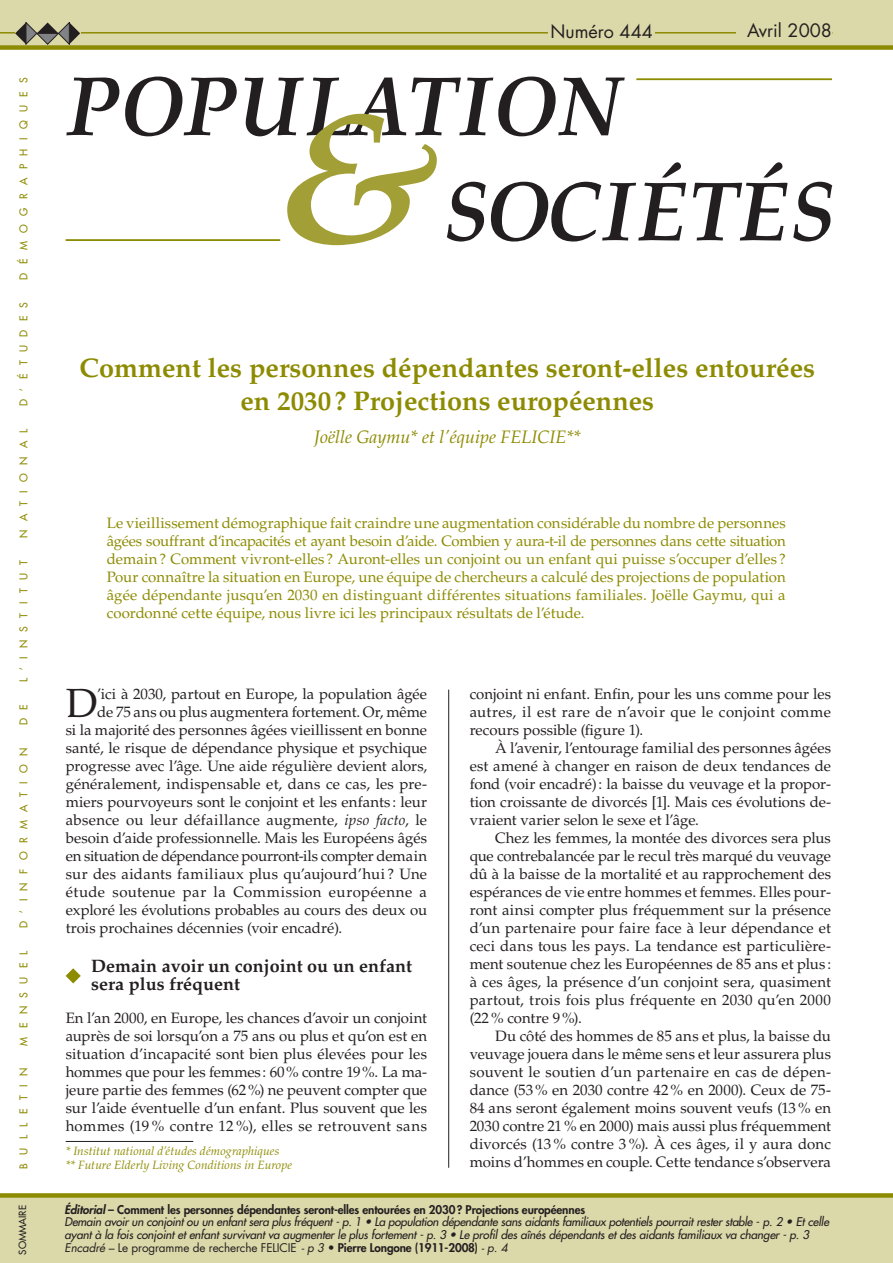
<style>
.page{position:relative;width:893px;height:1263px;background:#fff}
.page>*{position:absolute;margin:0;border:0;box-sizing:border-box;transform-origin:0 0}
.Lettrine{font:40.65px "Palatino LT Std";color:#231f20}
.Titre_édito{font:700 27px/33px "Palatino LT Std";color:#8d8b02;text-align:center}
.Inter_titre{font:700 18px "Palatino LT Std";color:#231f20}
.Titre_édito-2{font:italic 18px "Palatino LT Std";color:#8d8b02}
.t1{font:18px "Futura Std";color:#231f20}
.Paragraphes{font:15px/18px "Palatino LT Std";letter-spacing:.005em;color:#231f20;text-align:justify}
.Chapeau{font:15px/18px "Palatino LT Std";letter-spacing:.01em;color:#8d8b02;text-align:justify}
.Lettrine-2{font:15px "Palatino LT Std";letter-spacing:.015em;color:#231f20}
.Premier_parapgraph{font:15px/18px "Palatino LT Std";letter-spacing:.005em;color:#231f20;text-align:justify}
.Lettrine-3{font:15px "Palatino LT Std";letter-spacing:-.01em;color:#231f20}
.Lettrine-4{font:15px "Palatino LT Std";letter-spacing:-.015em;color:#231f20}
.Lettrine-5{font:15px "Palatino LT Std";letter-spacing:.035em;color:#231f20}
.Source{font:italic 12px "Palatino LT Std";letter-spacing:.01em;color:#8d8b02}
.t2{font:italic 500 11.7px/12.8px "Futura Std";letter-spacing:-.02em;color:#231f20}
.t3{font:800 11.7px "Futura Std";letter-spacing:-.01em;color:#231f20}
.t4{font:11.7px "Futura Std";letter-spacing:-.01em;color:#231f20}
.t5{font:500 10.5px "Futura Std";letter-spacing:.8em;color:#8d8b02}
.t6{font:500 9.75px "Futura Std";color:#231f20}
.s1{font-style:italic}
.s2{font-weight:800}
</style>
<div class="page">
<div style="left:0;top:0;width:893px;height:45px;background:#dbd8aa"></div>
<hr style="left:0;top:32px;width:832px;height:2px;background:#8d8b02">
<div style="left:0;top:45px;width:893px;height:5px;background:#8d8b02"></div>
<svg style="left:15px;top:22px;width:65px;height:22px"></svg>
<div style="left:548px;top:19px;width:107px;height:23px;background:#dbd8aa"></div>
<div style="left:737px;top:18px;width:95px;height:23px;background:#dbd8aa"></div>
<div style="left:0;top:1195px;width:893px;height:68px;background:#dbd8aa"></div>
<div style="left:0;top:1193px;width:893px;height:5px;background:#8d8b02"></div>
<svg style="left:66px;top:78px;width:53px;height:57px"></svg>
<svg style="left:125px;top:77px;width:112px;height:59px"></svg>
<svg style="left:693px;top:162px;width:139px;height:80px"></svg>
<svg style="left:245px;top:77px;width:441px;height:168px"></svg>
<hr style="left:66px;top:239px;width:214px;height:2px;background:#8d8b02">
<hr style="left:636px;top:78px;width:196px;height:2px;background:#8d8b02">
<hr style="left:66px;top:1141px;width:127px;height:1px;background:#231f20">
<svg style="left:66px;top:968px;width:15px;height:15px"></svg>
<hr style="left:448px;top:690px;width:1px;height:478px;background:#231f20">
<p class="t5" style="left:17px;top:280px;width:204px;rotate:-90deg">DÉMOGRAPHIQUES</p>
<p class="t5" style="left:17px;top:406px;width:106px;rotate:-90deg">D’ÉTUDES</p>
<p class="t5" style="left:17px;top:538px;width:111px;rotate:-90deg">NATIONAL</p>
<p class="t5" style="left:17px;top:682px;width:123px;rotate:-90deg">L’INSTITUT</p>
<p class="t5" style="left:17px;top:725px;width:22px;rotate:-90deg">D E</p>
<p class="t5" style="left:17px;top:928px;width:182px;rotate:-90deg">D’INFORMATION</p>
<p class="t5" style="left:17px;top:1046px;width:97px;rotate:-90deg">MENSUEL</p>
<p class="t5" style="left:17px;top:1168px;width:102px;rotate:-90deg">BULLETIN</p>
<p class="t6" style="left:17px;top:1255px;width:51px;rotate:-90deg">SOMMAIRE</p>
<p class="t1" style="left:551px;top:20px;width:104px">Numéro 444</p>
<p class="t1" style="left:747px;top:19px;width:86px">Avril 2008</p>
<p class="Titre_édito" style="left:80px;top:351px;width:737px">Comment les personnes dépendantes seront-elles entourées en 2030 ? Projections européennes</p>
<p class="Titre_édito-2" style="left:314px;top:426px;width:268px">Joëlle Gaymu* et l’équipe FELICIE**</p>
<p class="Chapeau" style="left:107px;top:514px;width:680px">Le vieillissement démographique fait craindre une augmentation considérable du nombre de personnes âgées souffrant d‘incapacités et ayant besoin d’aide. Combien y aura-t-il de personnes dans cette situation demain? Comment vivront-elles ? Auront-elles un conjoint ou un enfant qui puisse s’occuper d’elles ?<br>Pour connaître la situation en Europe, une équipe de chercheurs a calculé des projections de population âgée dépendante jusqu’en 2030 en distinguant différentes situations familiales. Joëlle Gaymu, qui a coordonné cette équipe, nous livre ici les principaux résultats de l’étude.</p>
<p class="Premier_parapgraph" style="left:470px;top:685px;width:363px">conjoint ni enfant. Enfin, pour les uns comme pour les autres, il est rare de n’avoir que le conjoint comme recours possible (figure 1).</p>
<p class="Paragraphes" style="left:470px;top:739px;width:363px;text-indent:26px">À l’avenir, l’entourage familial des personnes âgées est amené à changer en raison de deux tendances de fond (voir encadré): la baisse du veuvage et la propor&shy;tion croissante de divorcés [1]. Mais ces évolutions de&shy;vraient varier selon le sexe et l’âge.</p>
<p class="Paragraphes" style="left:470px;top:829px;width:363px;text-indent:26px">Chez les femmes, la montée des divorces sera plus que contrebalancée par le recul très marqué du veuvage dû à la baisse de la mortalité et au rapprochement des espérances de vie entre hommes et femmes. Elles pour&shy;ront ainsi compter plus fréquemment sur la présence d’un partenaire pour faire face à leur dépendance et ceci dans tous les pays. La tendance est particulière&shy;ment soutenue chez les Européennes de 85 ans et plus : à ces âges, la présence d’un conjoint sera, quasiment partout, trois fois plus fréquente en 2030 qu’en 2000 (22% contre 9%).</p>
<p class="Paragraphes" style="left:470px;top:1027px;width:363px;text-indent:26px">Du côté des hommes de 85 ans et plus, la baisse du veuvage jouera dans le même sens et leur assurera plus souvent le soutien d’un partenaire en cas de dépen&shy;dance (53% en 2030 contre 42% en 2000). Ceux de 75- 84 ans seront également moins souvent veufs (13% en 2030 contre 21% en 2000) mais aussi plus fréquemment divorcés (13 % contre 3 %). À ces âges, il y aura donc moins d’hommes en couple. Cette tendance s’observera</p>
<p class="Lettrine" style="left:66px;top:680px;width:33px">D</p>
<p class="Lettrine-2" style="left:97px;top:685px;width:331px">’ici à 2030, partout en Europe, la population âgée</p>
<p class="Lettrine-2" style="left:97px;top:703px;width:331px">de 75 ans ou plus augmentera fortement. Or, même</p>
<p class="Lettrine-2" style="left:66px;top:721px;width:363px">si la majorité des personnes âgées vieillissent en bonne</p>
<p class="Lettrine-2" style="left:66px;top:739px;width:363px">santé, le risque de dépendance physique et psychique</p>
<p class="Lettrine-3" style="left:66px;top:757px;width:363px">progresse avec l’âge. Une aide régulière devient alors,</p>
<p class="Lettrine-5" style="left:66px;top:775px;width:363px">généralement, indispensable et, dans ce cas, les pre-</p>
<p class="Lettrine-2" style="left:66px;top:793px;width:363px">miers pourvoyeurs sont le conjoint et les enfants : leur</p>
<p class="Lettrine-2" style="left:66px;top:811px;width:363px">absence ou leur défaillance augmente, <span class="s1">ipso facto</span>, le</p>
<p class="Lettrine-2" style="left:66px;top:829px;width:363px">besoin d’aide professionnelle. Mais les Européens âgés</p>
<p class="Lettrine-4" style="left:66px;top:847px;width:363px">en situation de dépendance pourront-ils compter demain</p>
<p class="Lettrine-2" style="left:66px;top:865px;width:363px">sur des aidants familiaux plus qu’aujourd’hui ? Une</p>
<p class="Lettrine-2" style="left:66px;top:883px;width:363px">étude soutenue par la Commission européenne a</p>
<p class="Lettrine-2" style="left:66px;top:901px;width:363px">exploré les évolutions probables au cours des deux ou</p>
<p class="Lettrine-2" style="left:66px;top:919px;width:278px">trois prochaines décennies (voir encadré).</p>
<p class="Inter_titre" style="left:91px;top:956px;width:322px">Demain avoir un conjoint ou un enfant</p>
<p class="Inter_titre" style="left:91px;top:974px;width:150px">sera plus fréquent</p>
<p class="Premier_parapgraph" style="left:66px;top:1009px;width:363px">En l’an 2000, en Europe, les chances d’avoir un conjoint auprès de soi lorsqu’on a 75 ans ou plus et qu’on est en situation d’incapacité sont bien plus élevées pour les hommes que pour les femmes : 60% contre 19%. La ma&shy;jeure partie des femmes (62%) ne peuvent compter que sur l’aide éventuelle d’un enfant. Plus souvent que les hommes (19 % contre 12 %), elles se retrouvent sans</p>
<p class="Source" style="left:66px;top:1144px;width:215px">* Institut national d’études démographiques</p>
<p class="Source" style="left:66px;top:1158px;width:228px">** Future Elderly Living Conditions in Europe</p>
<p class="t3" style="left:65px;top:1202px;width:522px"><span class="s1">Éditorial</span> – Comment les personnes dépendantes seront-elles entourées en 2030? Projections européennes</p>
<p class="t2" style="left:65px;top:1216px;width:766px">Demain avoir un conjoint ou un enfant sera plus fréquent - p. 1 • La population dépendante sans aidants familiaux potentiels pourrait rester stable - p. 2 • Et celle ayant à la fois conjoint et enfant survivant va augmenter le plus fortement - p. 3 • Le profil des aînés dépendants et des aidants familiaux va changer - p. 3</p>
<p class="t4" style="left:65px;top:1240px;width:445px"><span class="s1">Encadré</span> – Le programme de recherche FELICIE <span class="s1">- p 3</span> • <span class="s2">Pierre Longone (1911-2008)</span> <span class="s1">- p. 4</span></p>
</div>
